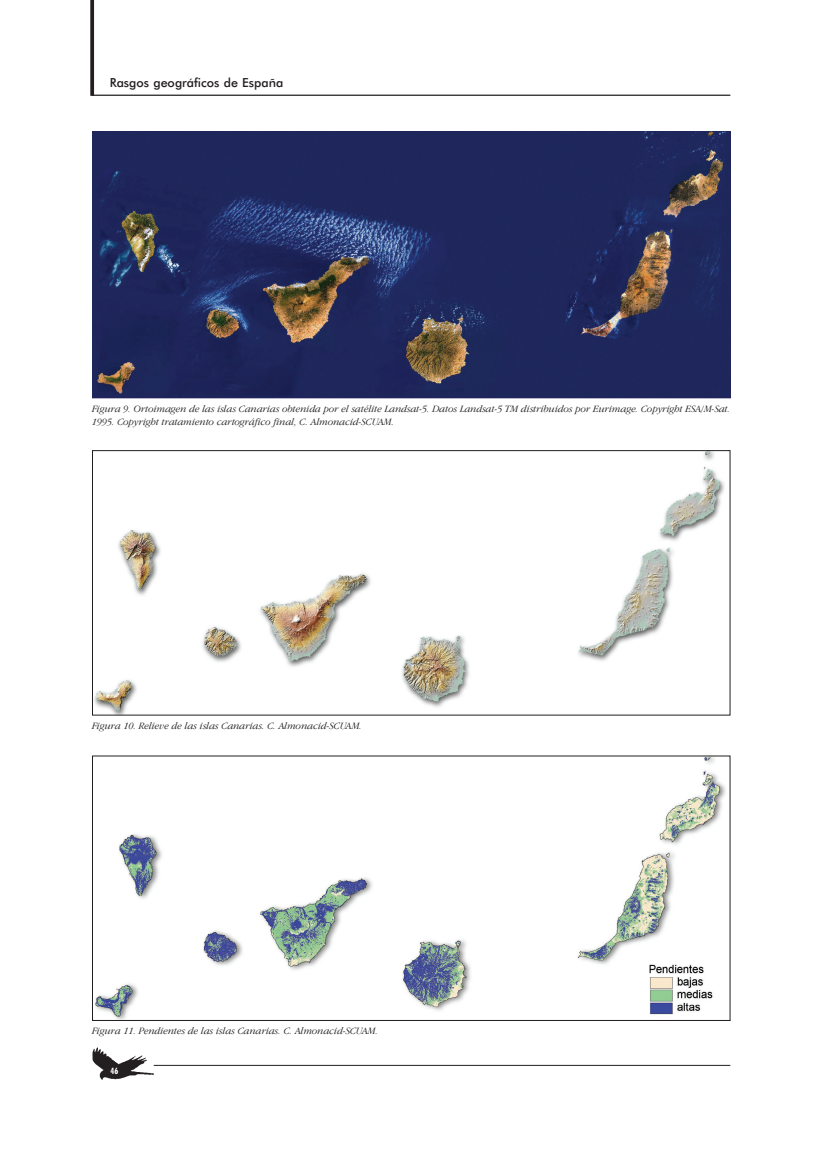
<style>
.page{position:relative;width:819px;height:1156px;background:#fff}
.page>*{position:absolute;margin:0;border:0;box-sizing:border-box;transform-origin:0 0}
.t1{font:500 12.5px "Futura BT";color:#231f20}
.t2{font:italic 300 10px/13.8px "Garamond IT Cby BT";color:#231f20}
.t3{font:700 condensed 8.75px "Futura BT";color:#fff}
</style>
<div class="page">
<img style="left:92px;top:1047px;width:68px;height:33px">
<hr style="left:154px;top:1064px;width:576px;height:1px;background:#231f20">
<svg style="left:90px;top:0;width:4px;height:96px"></svg>
<hr style="left:92px;top:95px;width:638px;height:1px;background:#231f20">
<img style="left:92px;top:131px;width:638px;height:267px">
<img style="left:94px;top:452px;width:631px;height:261px">
<div style="left:92px;top:450px;width:638px;height:265px;border:1px solid #231f20"></div>
<img style="left:94px;top:757px;width:632px;height:261px">
<p class="t1" style="left:110px;top:78px;width:175px">Rasgos geográficos de España</p>
<p class="t2" style="left:92px;top:402px;width:639px">Figura 9. Ortoimagen de las islas Canarias obtenida por el satélite Landsat-5. Datos Landsat-5 TM distribuidos por Eurimage. Copyright ESA/M-Sat.<br>1995. Copyright tratamiento cartográfico final, C. Almonacid-SCUAM.</p>
<p class="t2" style="left:92px;top:719px;width:271px">Figura 10. Relieve de las islas Canarias. C. Almonacid-SCUAM.</p>
<p class="t2" style="left:92px;top:1024px;width:288px">Figura 11. Pendientes de las islas Canarias. C. Almonacid-SCUAM.</p>
<p class="t3" style="left:110px;top:1066px;width:9px">46</p>
</div>
